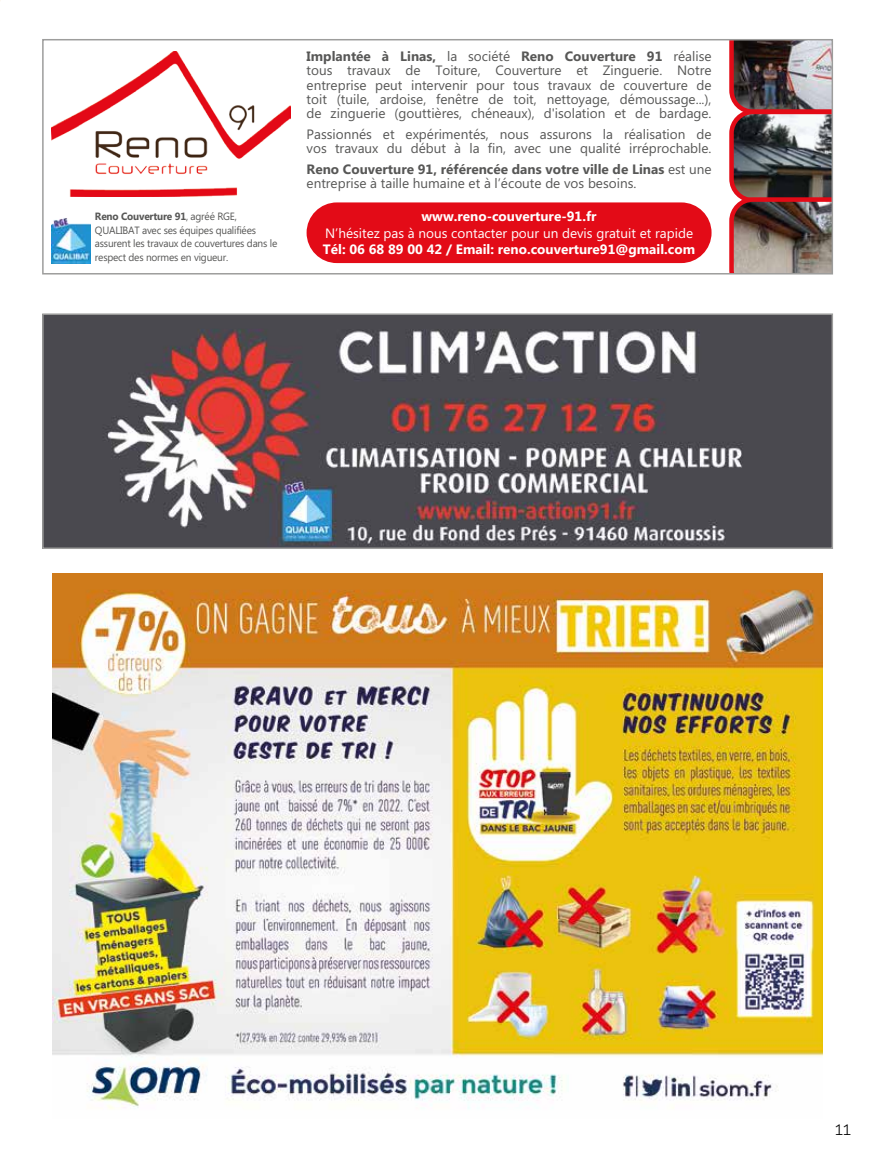
<style>
.page{position:relative;width:893px;height:1149px;background:#fff}
.page>*{position:absolute;margin:0;border:0;box-sizing:border-box;transform-origin:0 0}
.t1{font:13.5px/14.2px "Microsoft Phags Pa";color:#575756}
.t2{font:700 13.5px "Microsoft Phags Pa";color:#fff}
.t3{font:13.5px "Microsoft Phags Pa";color:#fff}
.t4{font:13.5px "Cooper Hewitt";color:#000}
.t5{font:10.5px/13.5px "Microsoft Phags Pa";letter-spacing:-.02em;color:#575756;scale:.96 1}
.s1{font-weight:700}
</style>
<div class="page">
<img style="left:51px;top:51px;width:240px;height:145px">
<div style="left:307px;top:202px;width:404px;height:61px;background:#e30b17;border-radius:30px"></div>
<img style="left:51px;top:218px;width:40px;height:45px">
<img style="left:729px;top:42px;width:101px;height:229px">
<div style="left:42px;top:39px;width:791px;height:235px;border:2px solid #9d9d9c"></div>
<img style="left:45px;top:316px;width:785px;height:230px">
<div style="left:42px;top:313px;width:791px;height:236px;border:2px solid #9d9d9c"></div>
<img style="left:52px;top:573px;width:770px;height:536px">
<p class="t1" style="left:307px;top:48px;width:406px;text-align:justify"><span class="s1">Implantée à Linas,</span> la société <span class="s1">Reno Couverture 91</span> réalise tous travaux de Toiture, Couverture et Zinguerie. Notre entreprise peut intervenir pour tous travaux de couverture de toit (tuile, ardoise, fenêtre de toit, nettoyage, démoussage...), de zinguerie (gouttières, chéneaux), d'isolation et de bardage.</p>
<p class="t1" style="left:307px;top:126px;width:406px">Passionnés et expérimentés, nous assurons la réalisation de vos travaux du début à la fin, avec une qualité irréprochable.</p>
<p class="t1" style="left:307px;top:161px;width:406px"><span class="s1">Reno Couverture 91, référencée dans votre ville de Linas</span> est une entreprise à taille humaine et à l’écoute de vos besoins.</p>
<p class="t5" style="left:95px;top:209px;width:191px"><span class="s1">Reno Couverture 91</span>, agréé RGE, QUALIBAT avec ses équipes qualifiées assurent les travaux de couvertures dans le respect des normes en vigueur.</p>
<p class="t2" style="left:421px;top:207px;width:177px">www.reno-couverture-91.fr</p>
<p class="t3" style="left:325px;top:223px;width:369px">N’hésitez pas à nous contacter pour un devis gratuit et rapide</p>
<p class="t2" style="left:323px;top:240px;width:374px">Tél: 06 68 89 00 42 / Email: reno.couverture91@gmail.com</p>
<p class="t4" style="left:835px;top:1121px;width:18px">11</p>
</div>
